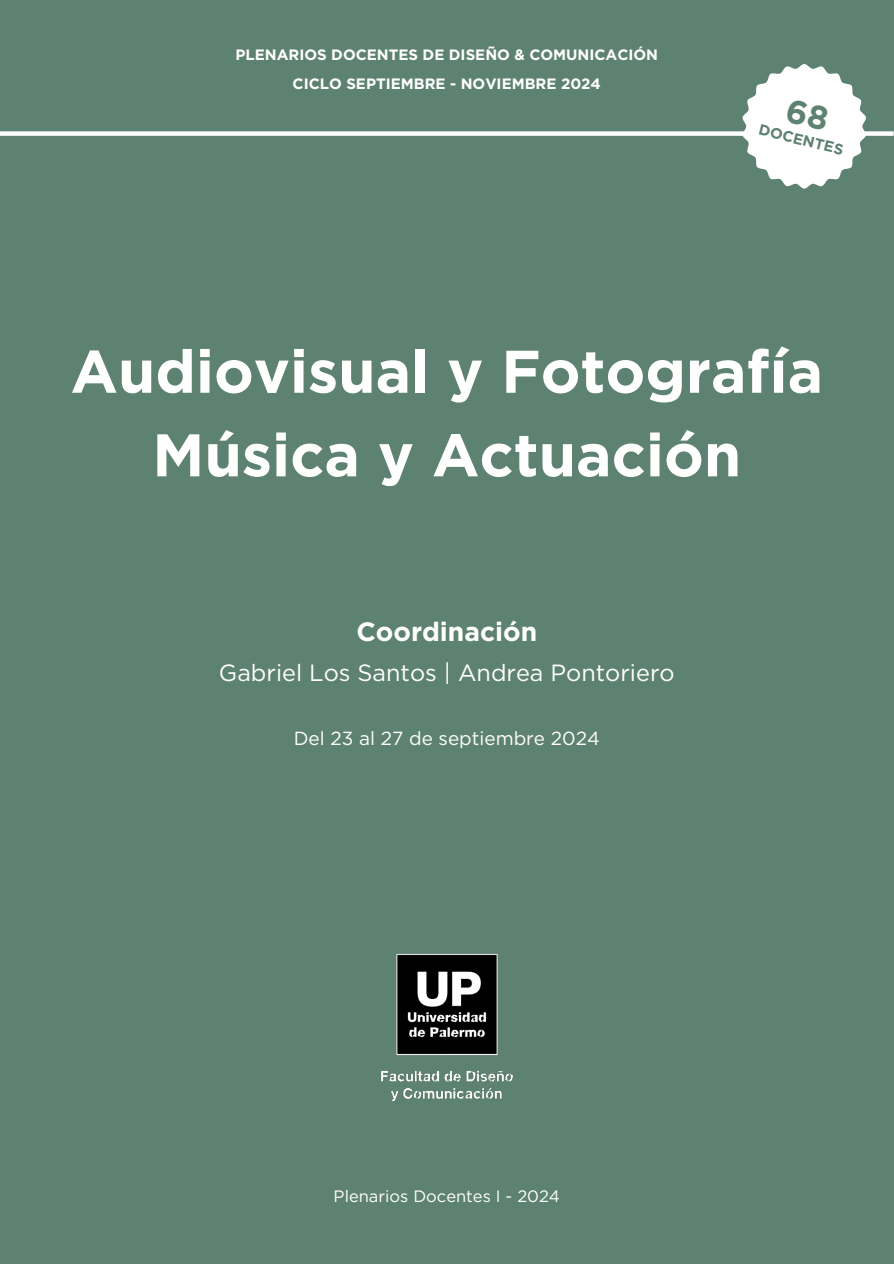
<style>
.page{position:relative;width:894px;height:1264px;background:#fff}
.page>*{position:absolute;margin:0;border:0;box-sizing:border-box;transform-origin:0 0}
.t1{font:700 60px "Gotham";color:#fff}
.t2{font:700 26.4px "Gotham";color:#fff}
.t3{font:23.4px "Gotham";color:#fff}
.t4{font:18.9px "Gotham";color:#fff}
.t5{font:16.5px "Gotham";color:#fff}
.t6{font:700 15px "Gotham";color:#fff}
.t7{font:700 15px "Gotham";color:#5e8271}
</style>
<div class="page">
<div style="left:0;top:0;width:893px;height:1263px;background:#5e8271"></div>
<div style="left:0;top:131px;width:893px;height:5px;background:#fff"></div>
<img style="left:381px;top:953px;width:132px;height:148px">
<svg style="left:742px;top:64px;width:123px;height:125px"></svg>
<h2 class="t6" style="left:235px;top:45px;width:424px">PLENARIOS DOCENTES DE DISEÑO &amp; COMUNICACIÓN</h2>
<h3 class="t6" style="left:292px;top:75px;width:310px">CICLO SEPTIEMBRE - NOVIEMBRE 2024</h3>
<p class="t7" style="left:761px;top:120px;width:88px;rotate:14deg">DOCENTES</p>
<h4 class="t1" style="left:70px;top:335px;width:754px">Audiovisual y Fotografía</h4>
<h1 class="t1" style="left:152px;top:418px;width:590px">Música y Actuación</h1>
<p class="t2" style="left:356px;top:615px;width:182px">Coordinación</p>
<h1 class="t3" style="left:219px;top:658px;width:457px">Gabriel Los Santos | Andrea Pontoriero</h1>
<p class="t4" style="left:294px;top:727px;width:307px">Del 23 al 27 de septiembre 2024</p>
<h5 class="t5" style="left:333px;top:1185px;width:228px">Plenarios Docentes I - 2024</h5>
</div>
